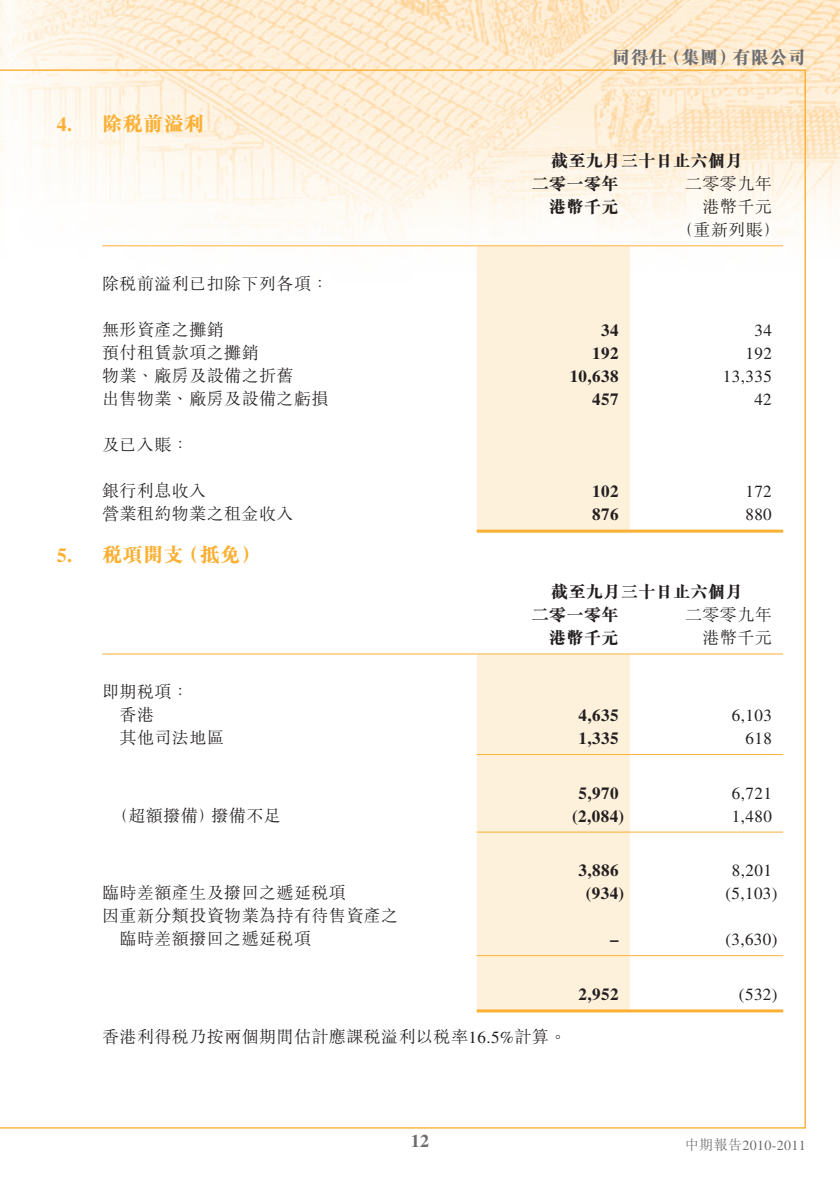
<style>
.page{position:relative;width:840px;height:1191px;background:#fff}
.page>*{position:absolute;margin:0;border:0;box-sizing:border-box;transform-origin:0 0}
.t1{font:800 20px "M Sung HK";letter-spacing:.025em;color:#fbb034}
.t2{font:800 18px "M Sung HK";letter-spacing:.025em;color:#6c6d70}
.t3{font:700 18px "Times LT Std";color:#6c6d70}
.t4{font:300 17px/23px "M Sung HK";letter-spacing:.025em;color:#231f20}
.t5{font:17px "Times LT Std";letter-spacing:.025em;color:#231f20}
.t6{font:700 17px "Times LT Std";letter-spacing:.025em;color:#231f20}
.t7{font:800 17px/23px "M Sung HK";letter-spacing:.025em;color:#231f20}
.t8{font:14px "Times LT Std";letter-spacing:.025em;color:#6c6d70}
.s1{font-family:"Times LT Std";font-weight:700}
.s2{font-family:"Times LT Std";font-weight:400}
.s3{font-family:"M Sung HK";font-weight:300}
</style>
<div class="page">
<img style="left:1px;top:0;width:838px;height:1129px">
<img style="left:0;top:0;width:1px;height:1191px">
<svg style="left:0;top:69px;width:1px;height:1059px"></svg>
<div style="left:476px;top:246px;width:153px;height:283px;background:#fef1dc"></div>
<hr style="left:102px;top:245px;width:374px;height:1px;background:#fbb034">
<hr style="left:476px;top:245px;width:153px;height:1px;background:#fbb034">
<hr style="left:629px;top:245px;width:153px;height:1px;background:#fbb034">
<hr style="left:476px;top:529px;width:153px;height:3px;background:#fbb034">
<hr style="left:629px;top:529px;width:153px;height:3px;background:#fbb034">
<div style="left:476px;top:654px;width:153px;height:355px;background:#fef1dc"></div>
<hr style="left:102px;top:653px;width:374px;height:1px;background:#fbb034">
<hr style="left:476px;top:653px;width:153px;height:1px;background:#fbb034">
<hr style="left:629px;top:653px;width:153px;height:1px;background:#fbb034">
<hr style="left:476px;top:754px;width:153px;height:1px;background:#fbb034">
<hr style="left:629px;top:754px;width:153px;height:1px;background:#fbb034">
<hr style="left:476px;top:831px;width:153px;height:1px;background:#fbb034">
<hr style="left:629px;top:831px;width:153px;height:1px;background:#fbb034">
<hr style="left:476px;top:955px;width:153px;height:1px;background:#fbb034">
<hr style="left:629px;top:955px;width:153px;height:1px;background:#fbb034">
<hr style="left:476px;top:1009px;width:153px;height:3px;background:#fbb034">
<hr style="left:629px;top:1009px;width:153px;height:3px;background:#fbb034">
<p class="t1" style="left:57px;top:110px;width:149px"><span class="s1">4.</span> 除稅前溢利</p>
<p class="t2" style="left:612px;top:44px;width:195px">同得仕（集團）有限公司</p>
<p class="t7" style="left:531px;top:148px;width:212px;text-indent:19px">截至九月三十日止六個月二零一零年</p>
<p class="t4" style="left:684px;top:171px;width:88px">二零零九年</p>
<p class="t7" style="left:549px;top:194px;width:71px">港幣千元</p>
<p class="t4" style="left:675px;top:194px;width:106px;text-indent:26px">港幣千元（重新列賬）</p>
<p class="t4" style="left:102px;top:272px;width:228px">除稅前溢利已扣除下列各項：</p>
<p class="t4" style="left:102px;top:318px;width:123px">無形資產之攤銷</p>
<p class="t6" style="left:601px;top:320px;width:19px">34</p>
<p class="t5" style="left:754px;top:321px;width:19px">34</p>
<p class="t4" style="left:102px;top:341px;width:158px">預付租賃款項之攤銷</p>
<p class="t6" style="left:592px;top:343px;width:28px">192</p>
<p class="t5" style="left:745px;top:344px;width:28px">192</p>
<p class="t4" style="left:102px;top:364px;width:193px">物業、廠房及設備之折舊</p>
<p class="t6" style="left:569px;top:366px;width:50px">10,638</p>
<p class="t5" style="left:722px;top:367px;width:50px">13,335</p>
<p class="t4" style="left:102px;top:387px;width:228px">出售物業、廠房及設備之虧損</p>
<p class="t6" style="left:592px;top:389px;width:28px">457</p>
<p class="t5" style="left:754px;top:390px;width:19px">42</p>
<p class="t4" style="left:102px;top:433px;width:88px">及已入賬：</p>
<p class="t4" style="left:102px;top:479px;width:106px">銀行利息收入</p>
<p class="t6" style="left:592px;top:481px;width:28px">102</p>
<p class="t5" style="left:745px;top:482px;width:28px">172</p>
<p class="t4" style="left:102px;top:502px;width:193px">營業租約物業之租金收入</p>
<p class="t6" style="left:592px;top:504px;width:28px">876</p>
<p class="t5" style="left:745px;top:505px;width:28px">880</p>
<p class="t1" style="left:57px;top:541px;width:205px"><span class="s1">5.</span> 稅項開支（抵免）</p>
<p class="t7" style="left:531px;top:579px;width:212px;text-indent:19px">截至九月三十日止六個月二零一零年</p>
<p class="t4" style="left:684px;top:602px;width:88px">二零零九年</p>
<p class="t4" style="left:119px;top:680px;width:71px;text-indent:-17px">即期稅項：香港</p>
<p class="t7" style="left:549px;top:625px;width:71px">港幣千元</p>
<p class="t4" style="left:702px;top:625px;width:71px">港幣千元</p>
<p class="t6" style="left:578px;top:705px;width:41px">4,635</p>
<p class="t5" style="left:731px;top:706px;width:41px">6,103</p>
<p class="t4" style="left:119px;top:726px;width:106px">其他司法地區</p>
<p class="t6" style="left:578px;top:728px;width:41px">1,335</p>
<p class="t5" style="left:745px;top:729px;width:28px">618</p>
<p class="t6" style="left:578px;top:783px;width:41px">5,970</p>
<p class="t5" style="left:731px;top:783px;width:41px">6,721</p>
<p class="t4" style="left:111px;top:803px;width:171px">（超額撥備）撥備不足</p>
<p class="t6" style="left:571px;top:806px;width:54px">(2,084)</p>
<p class="t5" style="left:731px;top:806px;width:41px">1,480</p>
<p class="t6" style="left:578px;top:860px;width:41px">3,886</p>
<p class="t5" style="left:731px;top:861px;width:41px">8,201</p>
<p class="t4" style="left:102px;top:881px;width:245px">臨時差額產生及撥回之遞延稅項</p>
<p class="t6" style="left:585px;top:883px;width:40px">(934)</p>
<p class="t5" style="left:725px;top:884px;width:54px">(5,103)</p>
<p class="t4" style="left:119px;top:904px;width:280px;text-indent:-17px">因重新分類投資物業為持有待售資產之臨時差額撥回之遞延稅項</p>
<p class="t6" style="left:609px;top:929px;width:10px">–</p>
<p class="t5" style="left:725px;top:930px;width:54px">(3,630)</p>
<p class="t6" style="left:578px;top:984px;width:41px">2,952</p>
<p class="t5" style="left:738px;top:984px;width:40px">(532)</p>
<p class="t4" style="left:102px;top:1024px;width:465px">香港利得稅乃按兩個期間估計應課稅溢利以稅率<span class="s2">16.5%</span>計算。</p>
<p class="t3" style="left:410px;top:1130px;width:20px">12</p>
<p class="t8" style="left:684px;top:1137px;width:122px"><span class="s3">中期報告</span>2010-2011</p>
</div>
